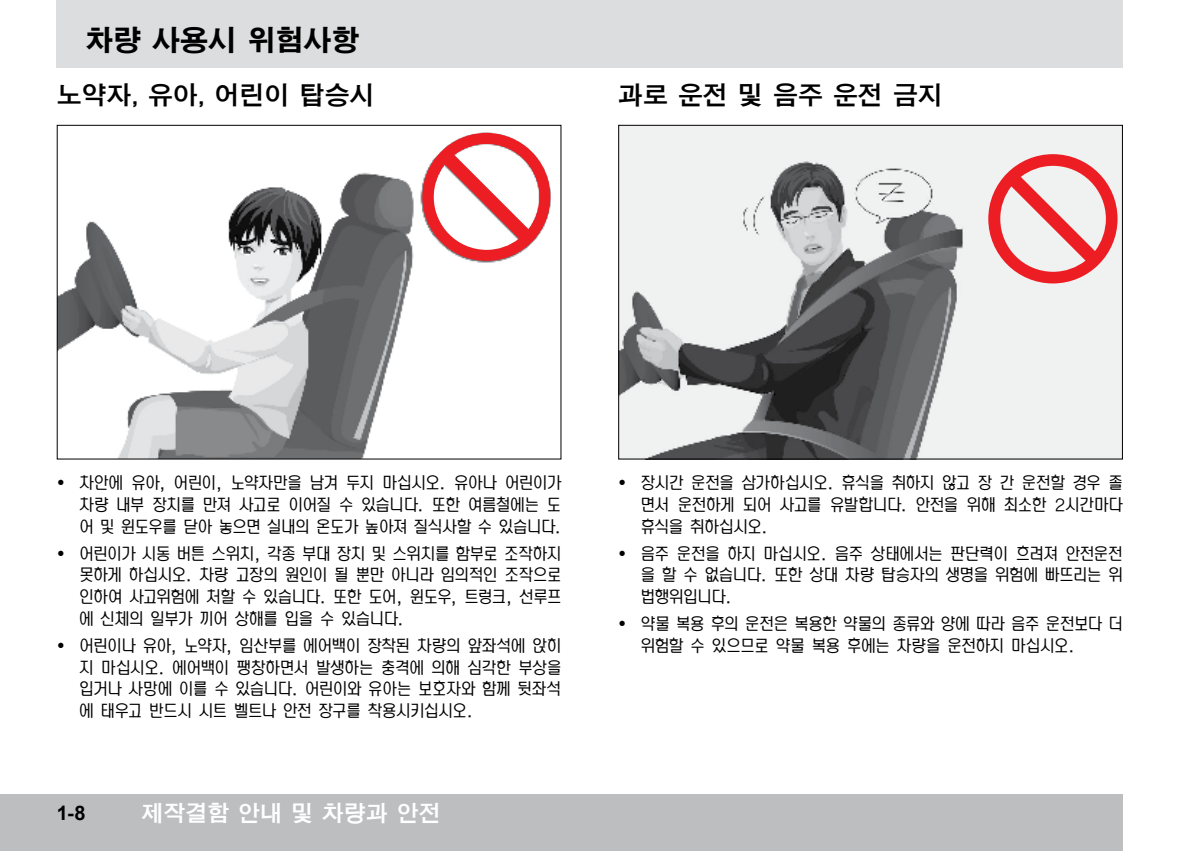
<style>
.page{position:relative;width:1191px;height:851px;background:#fff}
.page>*{position:absolute;margin:0;border:0;box-sizing:border-box;transform-origin:0 0}
.t1{font:28px "H2 gtr E";color:#000}
.t2{font:25px "H2 gtt B";color:#000}
.t3{font:22px "H2 gtt B";color:#fff}
.t4{font:700 20px "Arial";color:#000}
.t5{font:18px/21.6px "S Head R";letter-spacing:-.02em;color:#000;text-align:justify}
</style>
<div class="page">
<div style="left:57px;top:0;width:1066px;height:68px;background:#dcddde"></div>
<div style="left:0;top:794px;width:1123px;height:56px;background:#bcbec0"></div>
<img style="left:59px;top:132px;width:492px;height:325px">
<svg style="left:422px;top:133px;width:128px;height:128px"></svg>
<img style="left:620px;top:127px;width:501px;height:330px">
<svg style="left:988px;top:154px;width:129px;height:129px"></svg>
<h1 class="t1" style="left:85px;top:26px;width:276px">차량 사용시 위험사항</h1>
<h2 class="t2" style="left:57px;top:82px;width:320px">노약자, 유아, 어린이 탑승시</h2>
<h2 class="t2" style="left:618px;top:82px;width:327px">과로 운전 및 음주 운전 금지</h2>
<p class="t5" style="left:79px;top:472px;width:483px">차안에 유아, 어린이, 노약자만을 남겨 두지 마십시오. 유아나 어린이가 차량 내부 장치를 만져 사고로 이어질 수 있습니다. 또한 여름철에는 도 어 및 윈도우를 닫아 놓으면 실내의 온도가 높아져 질식사할 수 있습니다.</p>
<p class="t5" style="left:79px;top:542px;width:483px">어린이가 시동 버튼 스위치, 각종 부대 장치 및 스위치를 함부로 조작하지 못하게 하십시오. 차량 고장의 원인이 될 뿐만 아니라 임의적인 조작으로 인하여 사고위험에 처할 수 있습니다. 또한 도어, 윈도우, 트렁크, 선루프 에 신체의 일부가 끼어 상해를 입을 수 있습니다.</p>
<p class="t5" style="left:79px;top:634px;width:483px">어린이나 유아, 노약자, 임산부를 에어백이 장착된 차량의 앞좌석에 앉히 지 마십시오. 에어백이 팽창하면서 발생하는 충격에 의해 심각한 부상을 입거나 사망에 이를 수 있습니다. 어린이와 유아는 보호자와 함께 뒷좌석 에 태우고 반드시 시트 벨트나 안전 장구를 착용시키십시오.</p>
<p class="t4" style="left:57px;top:799px;width:31px">1-8</p>
<p class="t3" style="left:142px;top:802px;width:301px">제작결함 안내 및 차량과 안전</p>
<p class="t5" style="left:641px;top:472px;width:483px">장시간 운전을 삼가하십시오. 휴식을 취하지 않고 장 간 운전할 경우 졸 면서 운전하게 되어 사고를 유발합니다. 안전을 위해 최소한 2시간마다 휴식을 취하십시오.</p>
<p class="t5" style="left:641px;top:542px;width:483px">음주 운전을 하지 마십시오. 음주 상태에서는 판단력이 흐려져 안전운전 을 할 수 없습니다. 또한 상대 차량 탑승자의 생명을 위험에 빠뜨리는 위 법행위입니다.</p>
<p class="t5" style="left:641px;top:613px;width:483px">약물 복용 후의 운전은 복용한 약물의 종류와 양에 따라 음주 운전보다 더 위험할 수 있으므로 약물 복용 후에는 차량을 운전하지 마십시오.</p>
</div>
